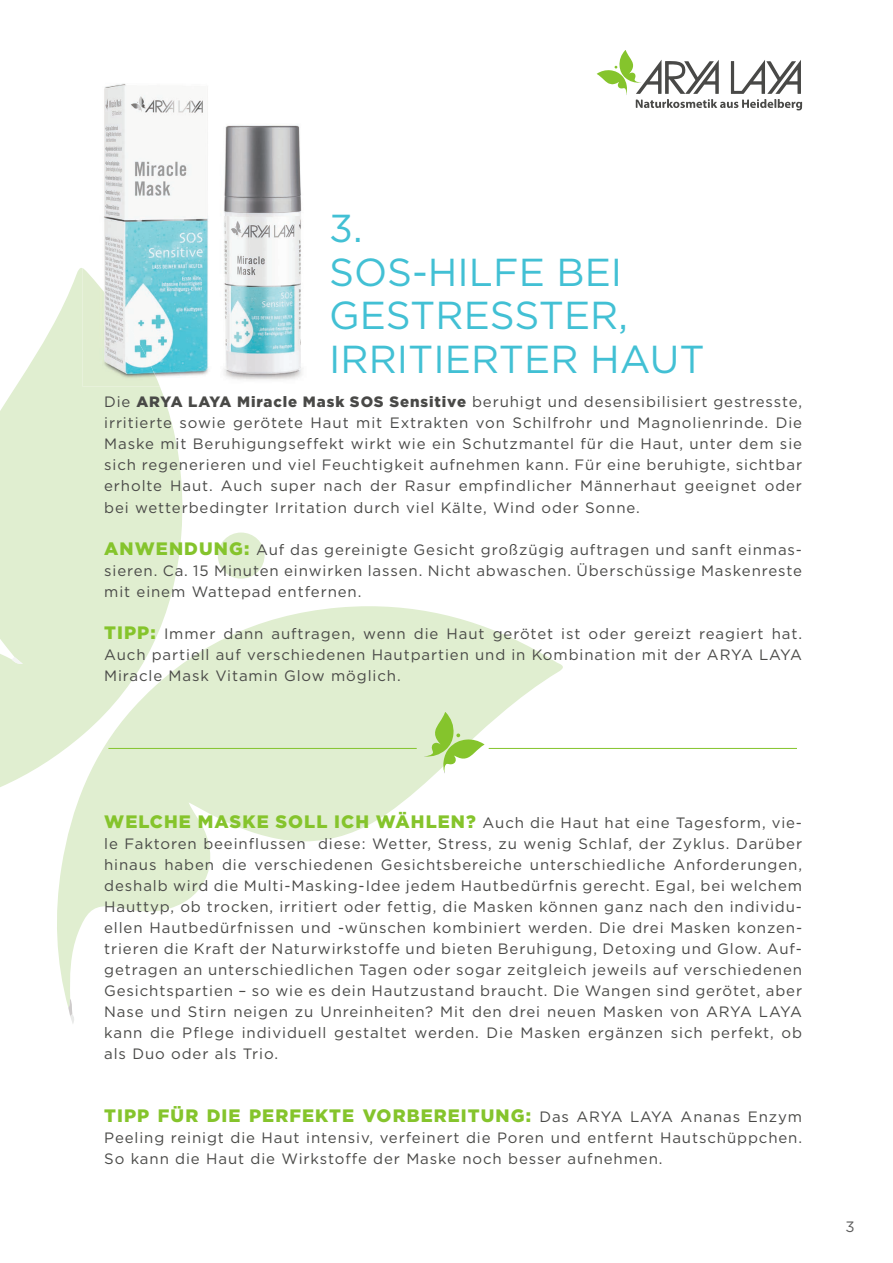
<style>
.page{position:relative;width:893px;height:1263px;background:#fff}
.page>*{position:absolute;margin:0;border:0;box-sizing:border-box;transform-origin:0 0}
.t1{font:39px/43.8px "Gotham";color:#42c0d4}
.t2{font:900 18px "Gotham";letter-spacing:.06em;color:#85c42c}
.t3{font:15px/21px "Gotham";letter-spacing:.06em;color:#494947;text-align:justify}
.t4{font:15px "Gotham";color:#5b5b5b}
.s1{font-weight:900}
.s2{font-weight:900;font-size:18px;color:#85c42c}
.s3{font-weight:400;font-size:15px;color:#494947}
</style>
<div class="page">
<svg style="left:0;top:268px;width:183px;height:519px;fill:#e0eed0"></svg>
<svg style="left:54px;top:606px;width:510px;height:400px"></svg>
<svg style="left:218px;top:532px;width:47px;height:47px"></svg>
<svg style="left:12px;top:657px;width:11px;height:7px"></svg>
<svg style="left:68px;top:998px;width:7px;height:26px"></svg>
<svg style="left:596px;top:50px;width:206px;height:61px"></svg>
<img style="left:104px;top:83px;width:198px;height:303px">
<img style="left:82px;top:268px;width:78px;height:118px">
<hr style="left:108px;top:748px;width:309px;height:1px;background:#85c42c">
<hr style="left:489px;top:748px;width:308px;height:1px;background:#85c42c">
<svg style="left:424px;top:712px;width:61px;height:62px"></svg>
<h1 class="t1" style="left:329px;top:205px;width:377px">3.<br>SOS-HILFE BEI<br>GESTRESSTER,<br>IRRITIERTER HAUT</h1>
<p class="t3" style="left:104px;top:391px;width:699px">Die <span class="s1">ARYA LAYA Miracle Mask SOS Sensitive</span> beruhigt und desensibilisiert gestresste, irritierte sowie gerötete Haut mit Extrakten von Schilfrohr und Magnolienrinde. Die Maske mit Beruhigungseffekt wirkt wie ein Schutzmantel für die Haut, unter dem sie sich regenerieren und viel Feuchtigkeit aufnehmen kann. Für eine beruhigte, sichtbar erholte Haut. Auch super nach der Rasur empfindlicher Männerhaut geeignet oder bei wetterbedingter Irritation durch viel Kälte, Wind oder Sonne.</p>
<p class="t3" style="left:104px;top:538px;width:699px"><span class="s2">ANWENDUNG:</span> Auf das gereinigte Gesicht großzügig auftragen und sanft einmas&shy;sieren. Ca. 15 Minuten einwirken lassen. Nicht abwaschen. Überschüssige Maskenreste mit einem Wattepad entfernen.</p>
<p class="t3" style="left:104px;top:622px;width:699px"><span class="s2">TIPP:</span> Immer dann auftragen, wenn die Haut gerötet ist oder gereizt reagiert hat.<br>Auch partiell auf verschiedenen Hautpartien und in Kombination mit der ARYA LAYA Miracle Mask Vitamin Glow möglich.</p>
<p class="t3" style="left:104px;top:811px;width:699px"><span class="s2">WELCHE MASKE SOLL ICH WÄHLEN?</span> Auch die Haut hat eine Tagesform, vie&shy;le Faktoren beeinflussen diese: Wetter, Stress, zu wenig Schlaf, der Zyklus. Darüber hinaus haben die verschiedenen Gesichtsbereiche unterschiedliche Anforderungen, deshalb wird die Multi-Masking-Idee jedem Hautbedürfnis gerecht. Egal, bei welchem Hauttyp, ob trocken, irritiert oder fettig, die Masken können ganz nach den individu&shy;ellen Hautbedürfnissen und -wünschen kombiniert werden. Die drei Masken konzen&shy;trieren die Kraft der Naturwirkstoffe und bieten Beruhigung, Detoxing und Glow. Auf&shy;getragen an unterschiedlichen Tagen oder sogar zeitgleich jeweils auf verschiedenen Gesichtspartien – so wie es dein Hautzustand braucht. Die Wangen sind gerötet, aber Nase und Stirn neigen zu Unreinheiten? Mit den drei neuen Masken von ARYA LAYA kann die Pflege individuell gestaltet werden. Die Masken ergänzen sich perfekt, ob als Duo oder als Trio.</p>
<p class="t2" style="left:104px;top:1103px;width:699px">TIPP FÜR DIE PERFEKTE VORBEREITUNG: <span class="s3">Das ARYA LAYA Ananas Enzym</span></p>
<p class="t3" style="left:104px;top:1126px;width:699px">Peeling reinigt die Haut intensiv, verfeinert die Poren und entfernt Hautschüppchen.<br>So kann die Haut die Wirkstoffe der Maske noch besser aufnehmen.</p>
<p class="t4" style="left:845px;top:1217px;width:11px">3</p>
</div>
